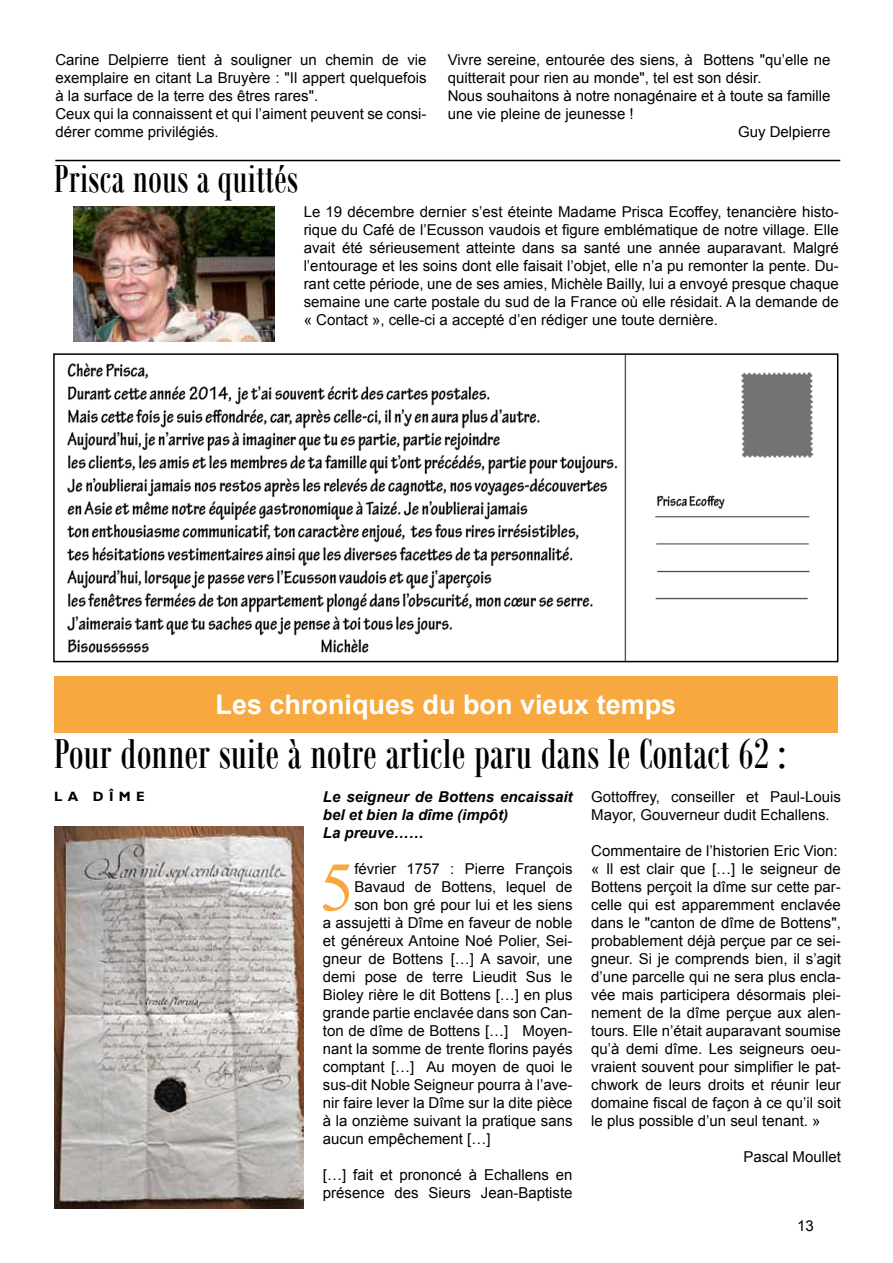
<style>
.page{position:relative;width:893px;height:1263px;background:#fff}
.page>*{position:absolute;margin:0;border:0;box-sizing:border-box;transform-origin:0 0}
.t1{font:69.3px "Times New Roman";color:#f7a93f}
.t2{font:45px "Bodoni MT Condensed";color:#000}
.t3{font:42px "Bodoni MT Condensed";color:#000}
.t4{font:700 27px "Arial";color:#fff}
.t5{font:15px/18px "Arial";color:#000}
.t6{font:italic 700 15px/18px "Arial";color:#000}
.t7{font:700 13.5px "Gill Sans";color:#000}
</style>
<div class="page">
<div style="left:54px;top:676px;width:784px;height:57px;background:#f7a93f"></div>
<img style="left:54px;top:826px;width:249px;height:383px">
<hr style="left:55px;top:160px;width:785px;height:1px;background:#000">
<img style="left:73px;top:206px;width:201px;height:135px">
<img style="left:67px;top:356px;width:747px;height:303px">
<div style="left:53px;top:353px;width:785px;height:309px;border:2px solid #000"></div>
<p class="t5" style="left:55px;top:51px;width:373px">Carine Delpierre tient à souligner un chemin de vie exemplaire en citant La Bruyère : "Il appert quelquefois à la surface de la terre des êtres rares".<br>Ceux qui la connaissent et qui l’aiment peuvent se consi&shy;dérer comme privilégiés.</p>
<p class="t5" style="left:448px;top:51px;width:384px">Vivre sereine, entourée des siens, à Bottens "qu’elle ne</p>
<p class="t5" style="left:448px;top:69px;width:315px">quitterait pour rien au monde", tel est son désir.</p>
<p class="t5" style="left:448px;top:87px;width:384px">Nous souhaitons à notre nonagénaire et à toute sa famille</p>
<p class="t5" style="left:448px;top:105px;width:187px">une vie pleine de jeunesse !</p>
<p class="t5" style="left:738px;top:123px;width:94px">Guy Delpierre</p>
<h3 class="t3" style="left:54px;top:154px;width:246px">Prisca nous a quittés</h3>
<p class="t5" style="left:304px;top:203px;width:537px;text-align:justify">Le 19 décembre dernier s’est éteinte Madame Prisca Ecoffey, tenancière histo&shy;rique du Café de l’Ecusson vaudois et figure emblématique de notre village. Elle avait été sérieusement atteinte dans sa santé une année auparavant. Malgré l’entourage et les soins dont elle faisait l’objet, elle n’a pu remonter la pente. Du&shy;rant cette période, une de ses amies, Michèle Bailly, lui a envoyé presque chaque semaine une carte postale du sud de la France où elle résidait. A la demande de « Contact », celle-ci a accepté d’en rédiger une toute dernière.</p>
<h3 class="t4" style="left:216px;top:687px;width:462px">Les chroniques du bon vieux temps</h3>
<h2 class="t2" style="left:54px;top:727px;width:734px">Pour donner suite à notre article paru dans le Contact 62 :</h2>
<p class="t6" style="left:323px;top:789px;width:251px">Le seigneur de Bottens encaissait bel et bien la dîme (impôt)<br>La preuve……</p>
<h1 class="t1" style="left:320px;top:841px;width:36px">5</h1>
<p class="t5" style="left:354px;top:860px;width:220px">février 1757 : Pierre François</p>
<p class="t7" style="left:54px;top:788px;width:92px">LA DÎME</p>
<p class="t5" style="left:591px;top:788px;width:251px">Gottoffrey, conseiller et Paul-Louis<br>Mayor, Gouverneur dudit Echallens.</p>
<p class="t5" style="left:591px;top:842px;width:251px">Commentaire de l’historien Eric Vion: « Il est clair que […] le seigneur de Bottens perçoit la dîme sur cette par&shy;celle qui est apparemment enclavée dans le "canton de dîme de Bottens", probablement déjà perçue par ce sei&shy;gneur. Si je comprends bien, il s’agit d’une parcelle qui ne sera plus encla&shy;vée mais participera désormais plei&shy;nement de la dîme perçue aux alen&shy;tours. Elle n’était auparavant soumise qu’à demi dîme. Les seigneurs oeu&shy;vraient souvent pour simplifier le pat&shy;chwork de leurs droits et réunir leur domaine fiscal de façon à ce qu’il soit le plus possible d’un seul tenant. »</p>
<p class="t5" style="left:743px;top:1148px;width:99px">Pascal Moullet</p>
<p class="t5" style="left:354px;top:878px;width:220px">Bavaud de Bottens, lequel de</p>
<p class="t5" style="left:354px;top:896px;width:220px">son bon gré pour lui et les siens</p>
<p class="t5" style="left:323px;top:914px;width:251px">a assujetti à Dîme en faveur de noble</p>
<p class="t5" style="left:323px;top:932px;width:251px">et généreux Antoine Noé Polier, Sei-</p>
<p class="t5" style="left:323px;top:950px;width:251px">gneur de Bottens […] A savoir, une</p>
<p class="t5" style="left:323px;top:968px;width:251px">demi pose de terre Lieudit Sus le</p>
<p class="t5" style="left:323px;top:986px;width:251px">Bioley rière le dit Bottens […] en plus</p>
<p class="t5" style="left:323px;top:1004px;width:251px">grande partie enclavée dans son Can-</p>
<p class="t5" style="left:323px;top:1022px;width:251px">ton de dîme de Bottens […] Moyen-</p>
<p class="t5" style="left:323px;top:1040px;width:251px">nant la somme de trente florins payés</p>
<p class="t5" style="left:323px;top:1058px;width:251px">comptant […] Au moyen de quoi le</p>
<p class="t5" style="left:323px;top:1076px;width:251px">sus-dit Noble Seigneur pourra à l’ave-</p>
<p class="t5" style="left:323px;top:1094px;width:251px">nir faire lever la Dîme sur la dite pièce</p>
<p class="t5" style="left:323px;top:1112px;width:251px">à la onzième suivant la pratique sans</p>
<p class="t5" style="left:323px;top:1130px;width:169px">aucun empêchement […]</p>
<p class="t5" style="left:323px;top:1166px;width:251px">[…] fait et prononcé à Echallens en présence des Sieurs Jean-Baptiste</p>
<p class="t5" style="left:797px;top:1217px;width:18px">13</p>
</div>
